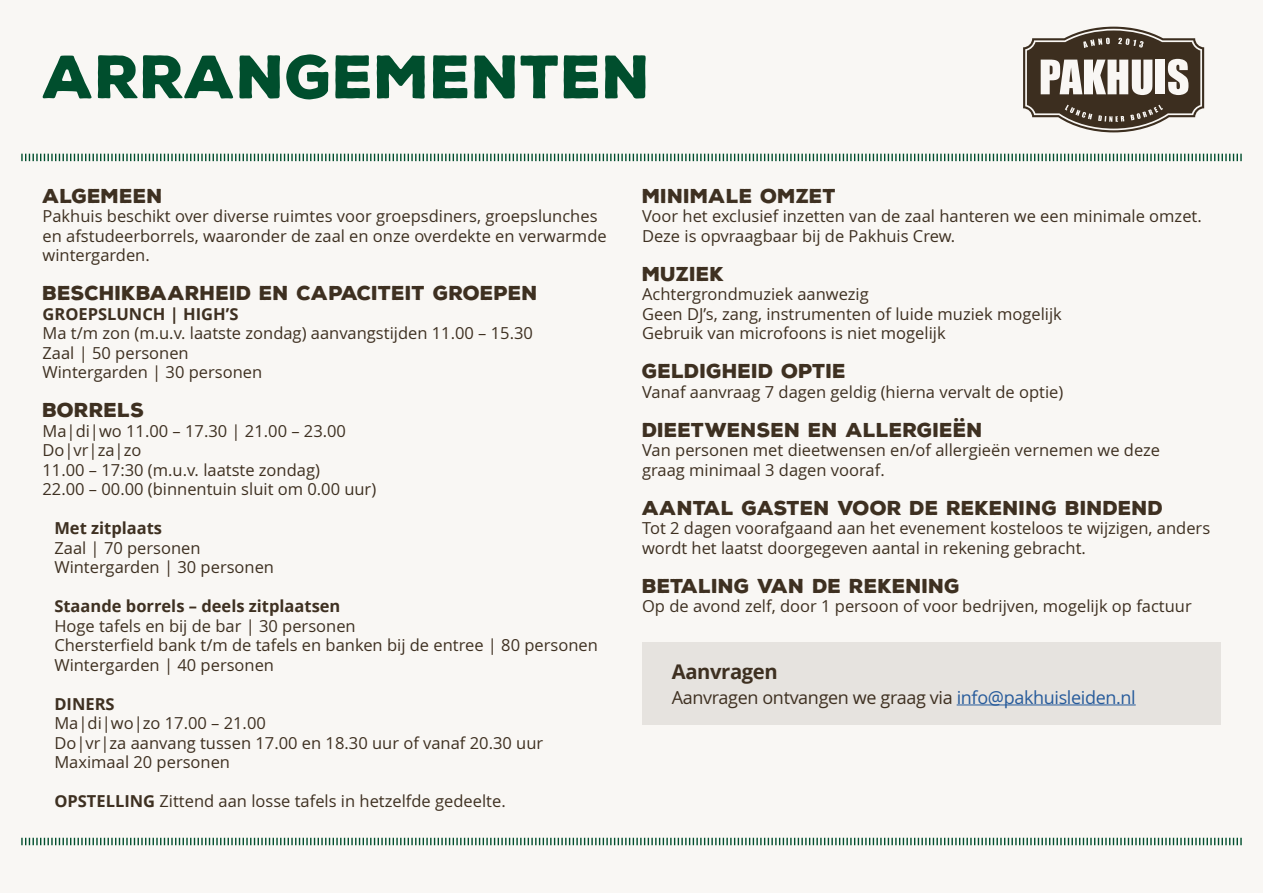
<style>
.page{position:relative;width:1263px;height:893px;background:#f9f7f4}
.page>*{position:absolute;margin:0;border:0;box-sizing:border-box;transform-origin:0 0}
.t1{font:900 59.25px "Nexa Rust Sans";color:#004e2d}
.t2{font:700 20.25px "Open Sans";letter-spacing:-.02em;color:#3e3021}
.t3{font:900 19.5px "Nexa Rust Sans";color:#3e3021}
.t4{font:18px "Open Sans";letter-spacing:-.02em;color:#3e3021}
.t5{font:16.5px/19.5px "Open Sans";color:#3e3021}
.t6{font:700 16.5px "Open Sans";color:#3e3021}
.s1{font-weight:700}
.s2{color:#275b9b}
</style>
<div class="page">
<svg style="left:1023px;top:27px;width:181px;height:105px"></svg>
<svg style="left:21px;top:153px;width:1221px;height:9px"></svg>
<svg style="left:21px;top:837px;width:1221px;height:9px"></svg>
<div style="left:642px;top:642px;width:578px;height:83px;background:#e6e3df"></div>
<hr style="left:957px;top:704px;width:179px;height:1px;background:#275b9b">
<h1 class="t1" style="left:43px;top:37px;width:610px">ARRANGEMENTEN</h1>
<p class="t3" style="left:43px;top:182px;width:122px">ALGEMEEN</p>
<p class="t5" style="left:43px;top:207px;width:566px">Pakhuis beschikt over diverse ruimtes voor groepsdiners, groepslunches en afstudeerborrels, waaronder de zaal en onze overdekte en verwarmde wintergarden.</p>
<p class="t3" style="left:43px;top:280px;width:497px">BESCHIKBAARHEID EN CAPACITEIT GROEPEN</p>
<p class="t6" style="left:43px;top:302px;width:198px">GROEPSLUNCH | HIGH’S</p>
<p class="t5" style="left:43px;top:324px;width:492px">Ma t/m zon (m.u.v. laatste zondag) aanvangstijden 11.00 – 15.30<br>Zaal | 50 personen<br>Wintergarden | 30 personen</p>
<p class="t3" style="left:43px;top:397px;width:103px">BORRELS</p>
<p class="t5" style="left:43px;top:421px;width:335px">Ma|di|wo 11.00 – 17.30 | 21.00 – 23.00<br>Do|vr|za|zo<br>11.00 – 17:30 (m.u.v. laatste zondag)<br>22.00 – 00.00 (binnentuin sluit om 0.00 uur)</p>
<p class="t6" style="left:54px;top:517px;width:109px">Met zitplaats</p>
<p class="t5" style="left:54px;top:538px;width:221px">Zaal | 70 personen<br>Wintergarden | 30 personen</p>
<p class="t6" style="left:54px;top:595px;width:288px">Staande borrels – deels zitplaatsen</p>
<p class="t5" style="left:54px;top:616px;width:545px">Hoge tafels en bij de bar | 30 personen<br>Chersterfield bank t/m de tafels en banken bij de entree | 80 personen<br>Wintergarden | 40 personen</p>
<p class="t6" style="left:54px;top:692px;width:62px">DINERS</p>
<p class="t5" style="left:54px;top:714px;width:490px">Ma|di|wo|zo 17.00 – 21.00<br>Do|vr|za aanvang tussen 17.00 en 18.30 uur of vanaf 20.30 uur<br>Maximaal 20 personen</p>
<p class="t5" style="left:54px;top:792px;width:453px"><span class="s1">OPSTELLING</span> Zittend aan losse tafels in hetzelfde gedeelte.</p>
<p class="t3" style="left:642px;top:182px;width:196px">MINIMALE OMZET</p>
<p class="t5" style="left:642px;top:207px;width:561px">Voor het exclusief inzetten van de zaal hanteren we een minimale omzet.<br>Deze is opvraagbaar bij de Pakhuis Crew.</p>
<p class="t3" style="left:642px;top:260px;width:84px">MUZIEK</p>
<p class="t5" style="left:642px;top:285px;width:421px">Achtergrondmuziek aanwezig<br>Geen DJ’s, zang, instrumenten of luide muziek mogelijk<br>Gebruik van microfoons is niet mogelijk</p>
<p class="t3" style="left:642px;top:358px;width:206px">GELDIGHEID OPTIE</p>
<p class="t5" style="left:642px;top:382px;width:423px">Vanaf aanvraag 7 dagen geldig (hierna vervalt de optie)</p>
<p class="t3" style="left:642px;top:416px;width:342px">DIEETWENSEN EN ALLERGIEËN</p>
<p class="t5" style="left:642px;top:441px;width:519px">Van personen met dieetwensen en/of allergieën vernemen we deze graag minimaal 3 dagen vooraf.</p>
<p class="t3" style="left:642px;top:494px;width:522px">AANTAL GASTEN VOOR DE REKENING BINDEND</p>
<p class="t5" style="left:642px;top:519px;width:570px">Tot 2 dagen voorafgaand aan het evenement kosteloos te wijzigen, anders wordt het laatst doorgegeven aantal in rekening gebracht.</p>
<p class="t3" style="left:642px;top:572px;width:319px">BETALING VAN DE REKENING</p>
<p class="t5" style="left:642px;top:597px;width:551px">Op de avond zelf, door 1 persoon of voor bedrijven, mogelijk op factuur</p>
<p class="t2" style="left:672px;top:657px;width:107px">Aanvragen</p>
<p class="t4" style="left:672px;top:687px;width:465px">Aanvragen ontvangen we graag via <span class="s2">info@pakhuisleiden.nl</span></p>
</div>
